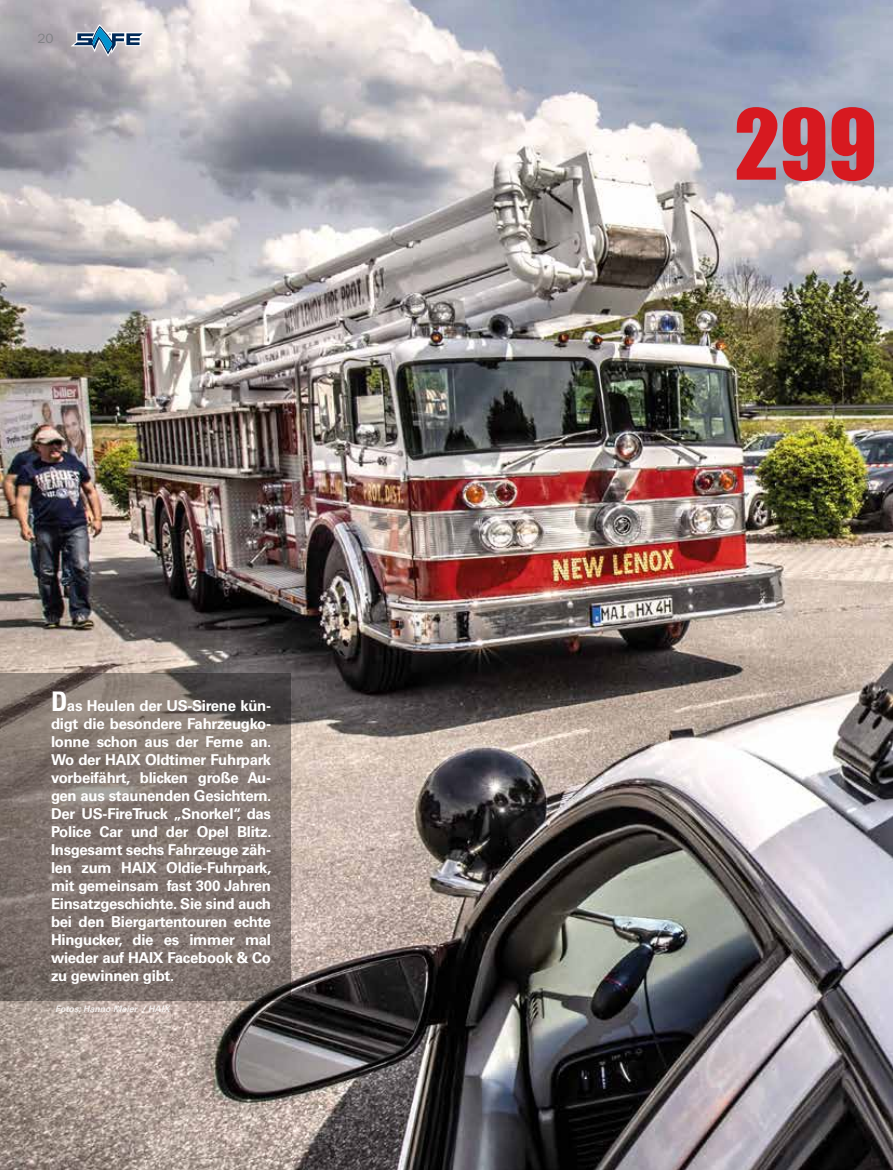
<style>
.page{position:relative;width:893px;height:1170px;background:#fff}
.page>*{position:absolute;margin:0;border:0;box-sizing:border-box;transform-origin:0 0}
.t1{font:90px "Impact";color:#d71920}
.t2{font:700 15px/18px "Univers LT Std";letter-spacing:-.02em;color:#fff;text-align:justify}
.t3{font:13.5px "Franklin Gothic LT";color:#808285}
.t4{font:italic 700 9px "Univers LT Std";letter-spacing:-.01em;color:#fff}
.s1{font-stretch:condensed;font-size:27px}
</style>
<div class="page">
<img style="left:0;top:0;width:893px;height:1169px">
<svg style="left:70px;top:24px;width:76px;height:33px;background:#9eabba"></svg>
<svg style="left:0;top:673px;width:291px;height:328px;background:#7e726d"></svg>
<p class="t3" style="left:37px;top:30px;width:18px">20</p>
<p class="t2" style="left:51px;top:696px;width:222px"><span class="s1">D</span>as Heulen der US-Sirene kün&shy;digt die besondere Fahrzeugko&shy;lonne schon aus der Ferne an.<br>Wo der HAIX Oldtimer Fuhrpark vorbeifährt, blicken große Au&shy;gen aus staunenden Gesichtern.<br>Der US-FireTruck „Snorkel“, das Police Car und der Opel Blitz.<br>Insgesamt sechs Fahrzeuge zäh&shy;len zum HAIX Oldie-Fuhrpark, mit gemeinsam fast 300 Jahren Einsatzgeschichte. Sie sind auch bei den Biergartentouren echte Hingucker, die es immer mal wieder auf HAIX Facebook &amp; Co zu gewinnen gibt.</p>
<p class="t4" style="left:55px;top:1003px;width:116px">Fotos: Hanno Meier / HAIX</p>
<h1 class="t1" style="left:734px;top:74px;width:144px">299</h1>
</div>
